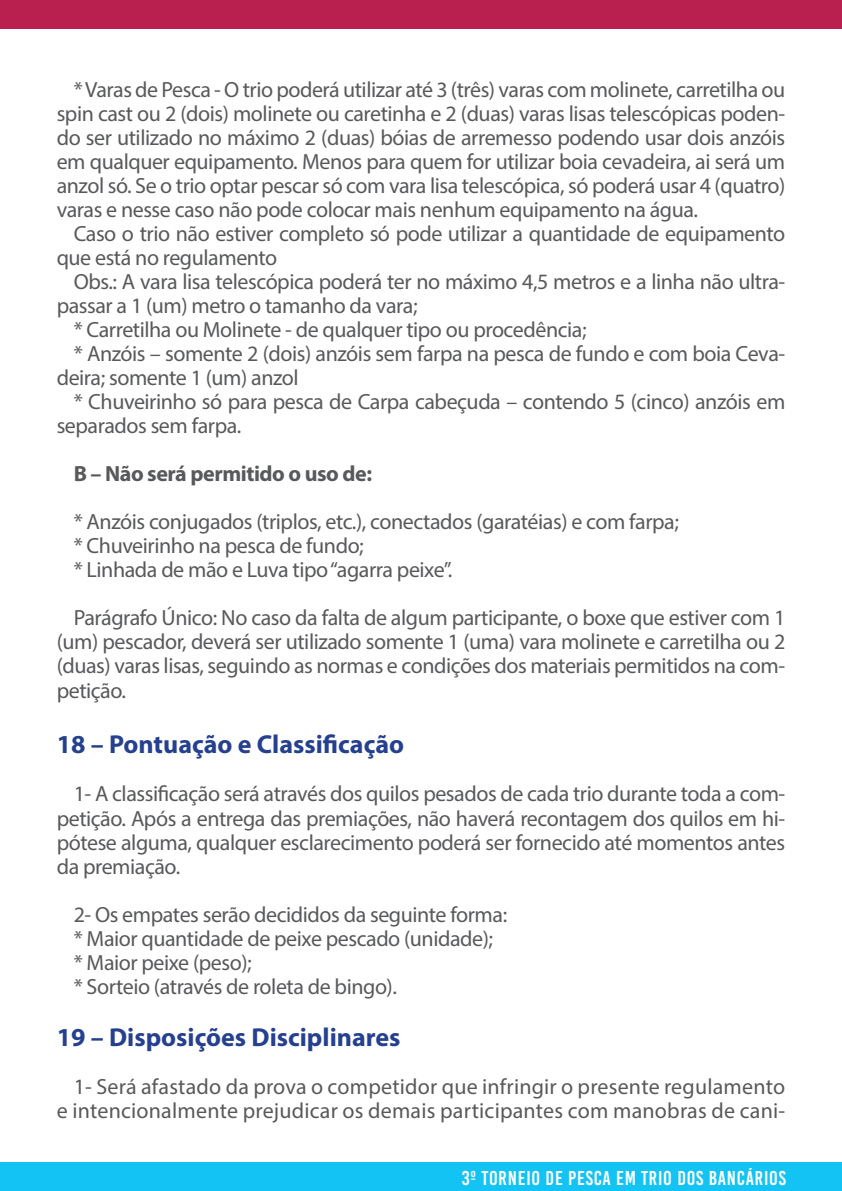
<style>
.page{position:relative;width:842px;height:1191px;background:#fff}
.page>*{position:absolute;margin:0;border:0;box-sizing:border-box;transform-origin:0 0}
.t1{font:700 26px "Myriad Pro";color:#25408f}
.t2{font:22px/24px "Myriad Pro";letter-spacing:-.02em;color:#58595b;text-align:justify}
.t3{font:22px/24px "Myriad Pro";letter-spacing:.01em;color:#58595b;text-align:right}
.t4{font:700 22px "Myriad Pro";letter-spacing:-.02em;color:#58595b}
.t5{font:20px "Bebas Kai";letter-spacing:.04em;color:#fff}
</style>
<div class="page">
<div style="left:0;top:0;width:842px;height:28px;background:#b91f4f"></div>
<div style="left:0;top:1162px;width:842px;height:29px;background:#12c3f4"></div>
<p class="t2" style="left:57px;top:77px;width:730px;text-indent:17px">* Varas de Pesca - O trio poderá utilizar até 3 (três) varas com molinete, carretilha ou spin cast ou 2 (dois) molinete ou caretinha e 2 (duas) varas lisas telescópicas poden&shy;do ser utilizado no máximo 2 (duas) bóias de arremesso podendo usar dois anzóis em qualquer equipamento. Menos para quem for utilizar boia cevadeira, ai será um anzol só. Se o trio optar pescar só com vara lisa telescópica, só poderá usar 4 (quatro) varas e nesse caso não pode colocar mais nenhum equipamento na água.</p>
<p class="t2" style="left:57px;top:221px;width:730px;text-indent:17px">Caso o trio não estiver completo só pode utilizar a quantidade de equipamento que está no regulamento</p>
<p class="t2" style="left:74px;top:269px;width:713px">Obs.: A vara lisa telescópica poderá ter no máximo 4,5 metros e a linha não ultra-</p>
<p class="t2" style="left:57px;top:293px;width:362px">passar a 1 (um) metro o tamanho da vara;</p>
<p class="t2" style="left:74px;top:317px;width:514px">* Carretilha ou Molinete - de qualquer tipo ou procedência;</p>
<p class="t2" style="left:74px;top:341px;width:713px">* Anzóis – somente 2 (dois) anzóis sem farpa na pesca de fundo e com boia Ceva-</p>
<p class="t2" style="left:57px;top:365px;width:244px">deira; somente 1 (um) anzol</p>
<p class="t2" style="left:74px;top:389px;width:713px">* Chuveirinho só para pesca de Carpa cabeçuda – contendo 5 (cinco) anzóis em</p>
<p class="t2" style="left:57px;top:413px;width:186px">separados sem farpa.</p>
<p class="t4" style="left:74px;top:459px;width:300px">B – Não será permitido o uso de:</p>
<p class="t2" style="left:74px;top:510px;width:607px;text-align:left">* Anzóis conjugados (triplos, etc.), conectados (garatéias) e com farpa; * Chuveirinho na pesca de fundo;<br>* Linhada de mão e Luva tipo “agarra peixe”.</p>
<p class="t2" style="left:57px;top:606px;width:730px;text-indent:17px">Parágrafo Único: No caso da falta de algum participante, o boxe que estiver com 1 (um) pescador, deverá ser utilizado somente 1 (uma) vara molinete e carretilha ou 2 (duas) varas lisas, seguindo as normas e condições dos materiais permitidos na com&shy;petição.</p>
<p class="t1" style="left:57px;top:727px;width:349px">18 – Pontuação e Classificação</p>
<p class="t2" style="left:57px;top:781px;width:730px;text-indent:17px">1- A classificação será através dos quilos pesados de cada trio durante toda a com&shy;petição. Após a entrega das premiações, não haverá recontagem dos quilos em hi&shy;pótese alguma, qualquer esclarecimento poderá ser fornecido até momentos antes da premiação.</p>
<p class="t2" style="left:74px;top:901px;width:435px;text-align:left">2- Os empates serão decididos da seguinte forma: * Maior quantidade de peixe pescado (unidade); * Maior peixe (peso);<br>* Sorteio (através de roleta de bingo).</p>
<p class="t1" style="left:57px;top:1019px;width:345px">19 – Disposições Disciplinares</p>
<p class="t3" style="left:57px;top:1073px;width:730px">1- Será afastado da prova o competidor que infringir o presente regulamento<br>e intencionalmente prejudicar os demais participantes com manobras de cani-</p>
<p class="t5" style="left:462px;top:1167px;width:326px">3º TORNEIO DE PESCA EM TRIO DOS BANCÁRIOS</p>
</div>
